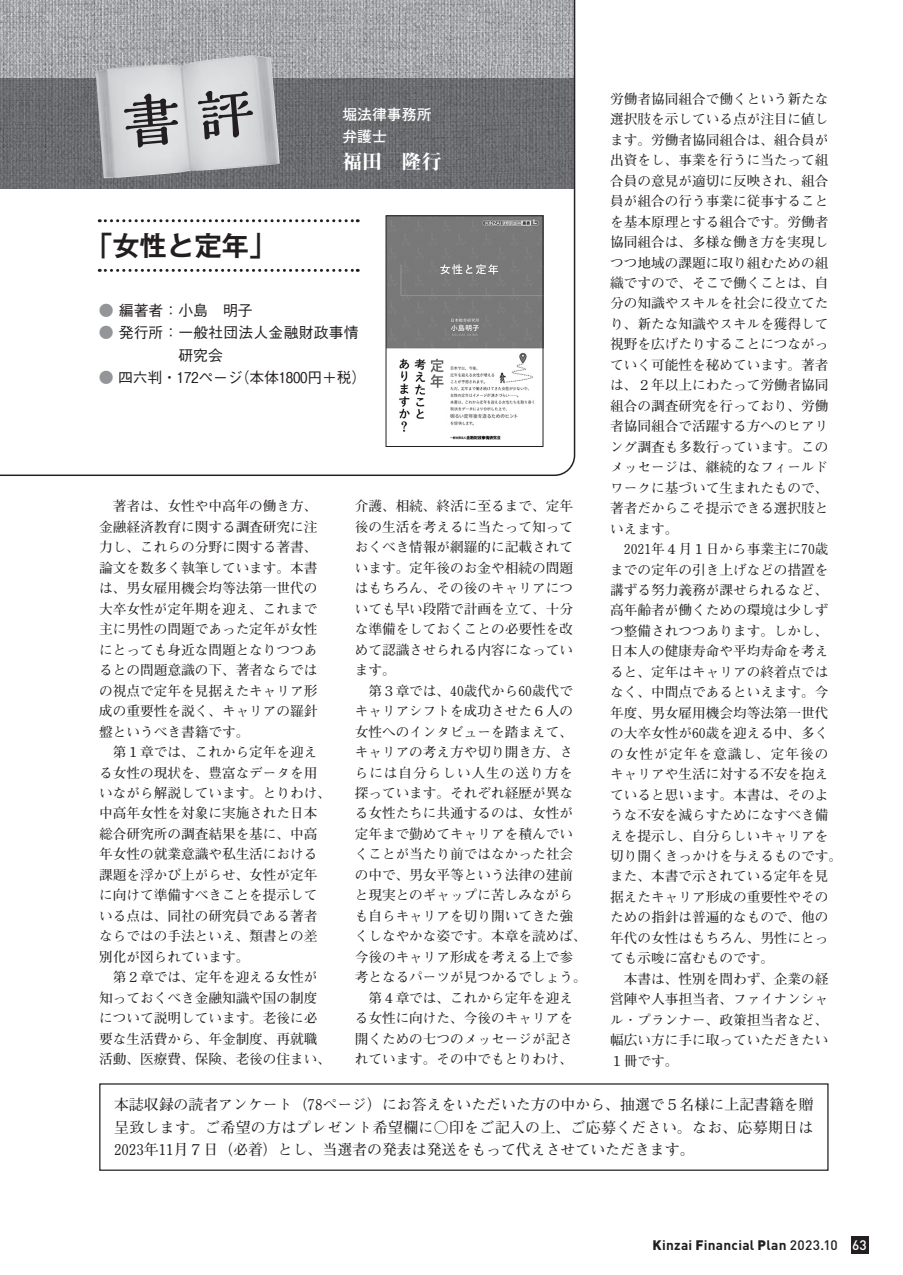
<style>
.page{position:relative;width:903px;height:1275px;background:#fff}
.page>*{position:absolute;margin:0;border:0;box-sizing:border-box;transform-origin:0 0}
.t1{font:700 27.3px "Gothic MB101 Pr 6 De";color:#231f20}
.t2{font:19.78px "Midashi Min Pr 6 MA31";color:#fff}
.t3{font:700 14.88px/22.6px "Futo Min A101 Pr 6";color:#231f20;text-align:justify}
.t4{font:500 14.88px/22.4px "Gothic BBB Pr 6";color:#231f20}
.t5{font:700 14.88px/22.4px "Futo Go B101 Pr 6";color:#fff}
.t6{font:700 13.65px/20.5px "Futo Min A101 Pr 6";color:#231f20}
.t7{font:700 13.65px "DIN Pro";letter-spacing:.02em;color:#231f20}
.s1{color:#939598}
.s2{font-weight:900}
.s3{font-weight:500}
.s4{font-weight:500;color:#fff}
</style>
<div class="page">
<svg style="left:0;top:0;width:576px;height:476px"></svg>
<div style="left:99px;top:1083px;width:729px;height:88px;border:1px solid #231f20"></div>
<svg style="left:99px;top:219px;width:259px;height:3px"></svg>
<svg style="left:99px;top:269px;width:259px;height:3px"></svg>
<img style="left:388px;top:218px;width:153px;height:227px">
<div style="left:386px;top:216px;width:157px;height:231px;border:1px solid #231f20"></div>
<div style="left:851px;top:1236px;width:17px;height:18px;background:#231f20"></div>
<div style="left:123px;top:87px;width:132px;height:62px;background:#dddee0"></div>
<p class="t6" style="left:610px;top:88px;width:233px">労働者協同組合で働くという新たな選択肢を示している点が注目に値します。労働者協同組合は、組合員が出資をし、事業を行うに当たって組合員の意見が適切に反映され、組合員が組合の行う事業に従事することを基本原理とする組合です。労働者協同組合は、多様な働き方を実現しつつ地域の課題に取り組むための組織ですので、そこで働くことは、自分の知識やスキルを社会に役立てたり、新たな知識やスキルを獲得して視野を広げたりすることにつながっていく可能性を秘めています。著者は、２年以上にわたって労働者協同組合の調査研究を行っており、労働者協同組合で活躍する方へのヒアリング調査も多数行っています。このメッセージは、継続的なフィールドワークに基づいて生まれたもので、著者だからこそ提示できる選択肢といえます。<br>　2021年4 月1 日から事業主に70歳までの定年の引き上げなどの措置を講ずる努力義務が課せられるなど、高年齢者が働くための環境は少しずつ整備されつつあります。しかし、日本人の健康寿命や平均寿命を考えると、定年はキャリアの終着点ではなく、中間点であるといえます。今年度、男女雇用機会均等法第一世代の大卒女性が60歳を迎える中、多くの女性が定年を意識し、定年後のキャリアや生活に対する不安を抱えていると思います。本書は、そのような不安を減らすためになすべき備えを提示し、自分らしいキャリアを切り開くきっかけを与えるものです。また、本書で示されている定年を見据えたキャリア形成の重要性やそのための指針は普遍的なもので、他の年代の女性はもちろん、男性にとっても示唆に富むものです。<br>　本書は、性別を問わず、企業の経営陣や人事担当者、ファイナンシャル・プランナー、政策担当者など、幅広い方に手に取っていただきたい<br>１冊です。</p>
<p class="t3" style="left:114px;top:1093px;width:701px">本誌収録の読者アンケート（78ページ）にお答えをいただいた方の中から、抽選で5名様に上記書籍を贈呈致します。ご希望の方はプレゼント希望欄に○印をご記入の上、ご応募ください。なお、応募期日は2023年11月7日（必着）とし、当選者の発表は発送をもって代えさせていただきます。</p>
<p class="t5" style="left:342px;top:102px;width:91px">堀法律事務所弁護士</p>
<h2 class="t2" style="left:342px;top:146px;width:101px">福田　隆行</h2>
<h1 class="t1" style="left:85px;top:223px;width:192px">「女性と定年」</h1>
<p class="t4" style="left:99px;top:298px;width:155px"><span class="s1">●</span> 編著者：小島　明子</p>
<p class="t4" style="left:178px;top:321px;width:182px;text-indent:-79px"><span class="s1">●</span> 発行所：一般社団法人金融財政事情研究会</p>
<p class="t4" style="left:99px;top:365px;width:269px"><span class="s1">●</span> 四六判・172ページ（本体1800円＋税）</p>
<p class="t6" style="left:99px;top:496px;width:233px">　著者は、女性や中高年の働き方、金融経済教育に関する調査研究に注力し、これらの分野に関する著書、論文を数多く執筆しています。本書は、男女雇用機会均等法第一世代の大卒女性が定年期を迎え、これまで主に男性の問題であった定年が女性にとっても身近な問題となりつつあるとの問題意識の下、著者ならではの視点で定年を見据えたキャリア形成の重要性を説く、キャリアの羅針盤というべき書籍です。<br>　第１章では、これから定年を迎える女性の現状を、豊富なデータを用いながら解説しています。とりわけ、中高年女性を対象に実施された日本総合研究所の調査結果を基に、中高年女性の就業意識や私生活における課題を浮かび上がらせ、女性が定年に向けて準備すべきことを提示している点は、同社の研究員である著者ならではの手法といえ、類書との差別化が図られています。<br>　第２章では、定年を迎える女性が知っておくべき金融知識や国の制度について説明しています。老後に必要な生活費から、年金制度、再就職活動、医療費、保険、老後の住まい、</p>
<p class="t6" style="left:355px;top:496px;width:233px">介護、相続、終活に至るまで、定年後の生活を考えるに当たって知っておくべき情報が網羅的に記載されています。定年後のお金や相続の問題はもちろん、その後のキャリアについても早い段階で計画を立て、十分な準備をしておくことの必要性を改めて認識させられる内容になっています。<br>　第３章では、40歳代から60歳代でキャリアシフトを成功させた６人の女性へのインタビューを踏まえて、キャリアの考え方や切り開き方、さらには自分らしい人生の送り方を探っています。それぞれ経歴が異なる女性たちに共通するのは、女性が定年まで勤めてキャリアを積んでいくことが当たり前ではなかった社会の中で、男女平等という法律の建前と現実とのギャップに苦しみながらも自らキャリアを切り開いてきた強くしなやかな姿です。本章を読めば、今後のキャリア形成を考える上で参考となるパーツが見つかるでしょう。　第４章では、これから定年を迎える女性に向けた、今後のキャリアを開くための七つのメッセージが記されています。その中でもとりわけ、</p>
<p class="t7" style="left:652px;top:1236px;width:216px"><span class="s2">K</span>inzai <span class="s2">F</span>inancial <span class="s2">P</span>lan <span class="s3">2023.10</span> <span class="s4">63</span></p>
</div>
